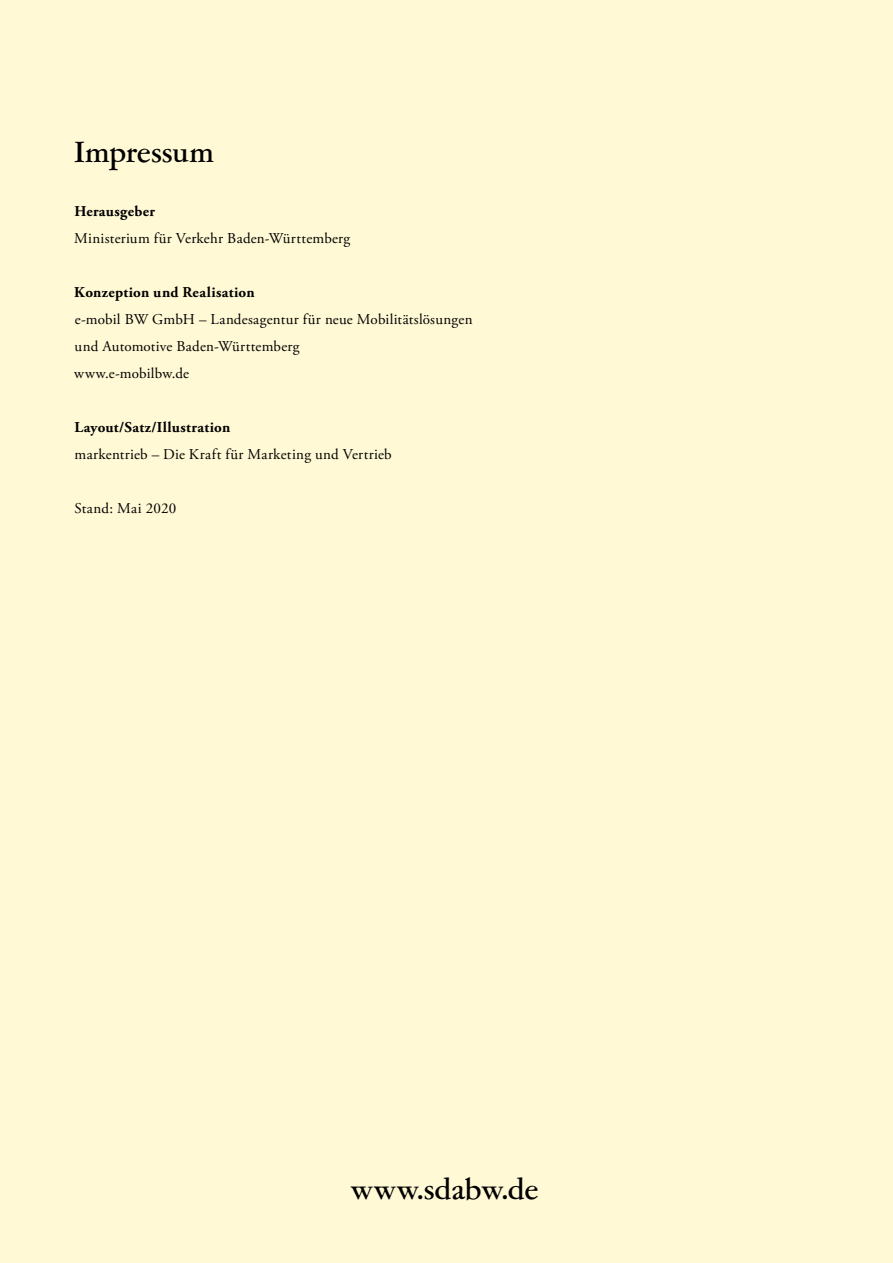
<style>
.page{position:relative;width:893px;height:1263px;background:#fff9d5}
.page>*{position:absolute;margin:0;border:0;box-sizing:border-box;transform-origin:0 0}
.t1{font:500 30px "Garamont Amst EFOP";color:#000}
.t2{font:15px/27px "Adobe Garamond Pro";letter-spacing:.015em;color:#000}
.t3{font:700 15px "Adobe Garamond Pro";letter-spacing:.02em;color:#000}
</style>
<div class="page">
<h1 class="t1" style="left:74px;top:135px;width:141px">Impressum</h1>
<p class="t3" style="left:74px;top:203px;width:82px">Herausgeber</p>
<p class="t2" style="left:74px;top:225px;width:278px">Ministerium für Verkehr Baden-Württemberg</p>
<p class="t3" style="left:74px;top:284px;width:182px">Konzeption und Realisation</p>
<p class="t2" style="left:74px;top:306px;width:400px">e-mobil BW GmbH – Landesagentur für neue Mobilitätslösungen und Automotive Baden-Württemberg<br>www.e-mobilbw.de</p>
<p class="t3" style="left:74px;top:419px;width:157px">Layout/Satz/Illustration</p>
<p class="t2" style="left:75px;top:441px;width:319px">markentrieb – Die Kraft für Marketing und Vertrieb</p>
<p class="t2" style="left:75px;top:495px;width:103px">Stand: Mai 2020</p>
<h1 class="t1" style="left:351px;top:1172px;width:189px">www.sdabw.de</h1>
</div>
